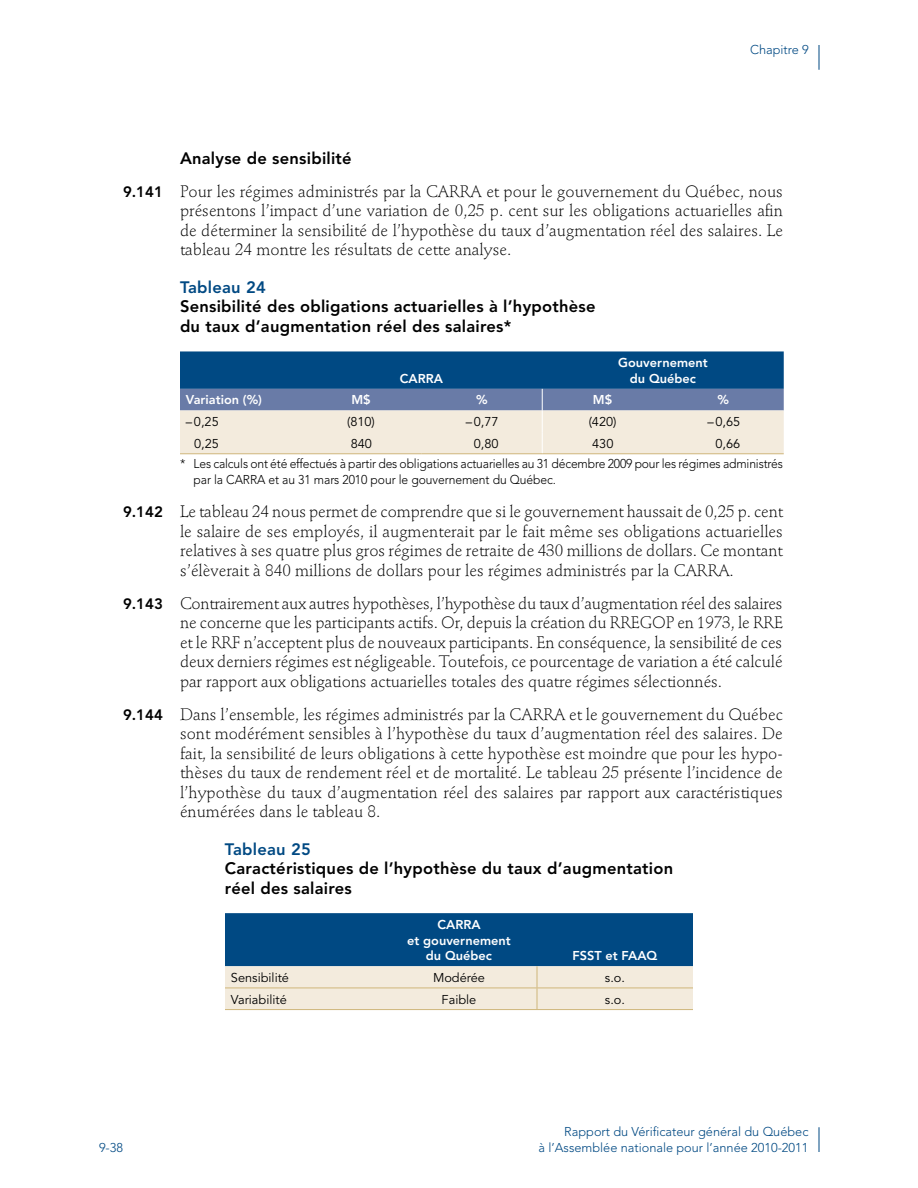
<style>
.page{position:relative;width:918px;height:1188px;background:#fff}
.page>*{position:absolute;margin:0;border:0;box-sizing:border-box;transform-origin:0 0}
.t1{font:300 16.5px/19.5px "Stempel Schneidler Std";color:#000;text-align:justify}
.t2{font:800 16.5px/19.5px "Avenir LT Std";letter-spacing:.015em;color:#000}
.t3{font:300 12.75px/20.7px "Avenir LT Std";letter-spacing:-.01em;color:#000;scale:.95 1}
.t4{font:300 12.75px/15.8px "Avenir LT Std";color:#004983;text-align:right}
.t5{font:12.75px "Avenir LT Std";color:#000}
.t6{font:800 12.75px/15.8px "Avenir LT Std";color:#fff;text-align:center}
.s1{font-family:"Avenir LT Std";font-weight:800}
.s2{font-family:"Avenir LT Std";font-weight:800;font-size:15px}
.s3{color:#004983}
.s4{font-weight:400}
</style>
<div class="page">
<svg style="left:819px;top:45px;width:1px;height:25px"></svg>
<svg style="left:819px;top:1127px;width:1px;height:25px"></svg>
<svg style="left:180px;top:351px;width:604px;height:102px;background:#7d98b1"></svg>
<hr style="left:180px;top:453px;width:121px;height:1px;background:#cfb67b">
<hr style="left:301px;top:453px;width:121px;height:1px;background:#cfb67b">
<hr style="left:422px;top:453px;width:120px;height:1px;background:#cfb67b">
<hr style="left:542px;top:453px;width:121px;height:1px;background:#cfb67b">
<hr style="left:663px;top:453px;width:121px;height:1px;background:#cfb67b">
<svg style="left:225px;top:913px;width:468px;height:97px;background:#6d91a9"></svg>
<p class="t4" style="left:750px;top:42px;width:60px">Chapitre 9</p>
<p class="t1" style="left:123px;top:142px;width:661px;line-height:33px;text-indent:57px"><span class="s1">Analyse de sensibilité<br></span><span class="s2">9.141</span> Pour les régimes administrés par la CARRA et pour le gouvernement du Québec, nous</p>
<p class="t1" style="left:180px;top:201px;width:605px">présentons l’impact d’une variation de 0,25 p. cent sur les obligations actuarielles afin de déterminer la sensibilité de l’hypothèse du taux d’augmentation réel des salaires. Le tableau 24 montre les résultats de cette analyse.</p>
<p class="t2" style="left:180px;top:278px;width:417px"><span class="s3">Tableau 24<br></span>Sensibilité des obligations actuarielles à l’hypothèse du taux d’augmentation réel des salaires*</p>
<p class="t6" style="left:400px;top:371px;width:10px">CARRA</p>
<p class="t6" style="left:618px;top:355px;width:91px">Gouvernement du Québec</p>
<p class="t6" style="left:186px;top:392px;width:78px">Variation (%)</p>
<p class="t6" style="left:351px;top:392px;width:21px">M$</p>
<p class="t6" style="left:476px;top:392px;width:13px">%</p>
<p class="t6" style="left:593px;top:392px;width:21px">M$</p>
<p class="t6" style="left:718px;top:392px;width:13px">%</p>
<p class="t5" style="left:186px;top:414px;width:34px">–0,25</p>
<p class="t5" style="left:347px;top:414px;width:29px">(810)</p>
<p class="t5" style="left:466px;top:414px;width:34px">–0,77</p>
<p class="t5" style="left:589px;top:414px;width:29px">(420)</p>
<p class="t5" style="left:707px;top:414px;width:34px">–0,65</p>
<p class="t5" style="left:194px;top:436px;width:26px">0,25</p>
<p class="t5" style="left:351px;top:436px;width:23px">840</p>
<p class="t5" style="left:474px;top:436px;width:26px">0,80</p>
<p class="t5" style="left:592px;top:436px;width:23px">430</p>
<p class="t3" style="left:180px;top:433px;width:636px;text-indent:535px"><span class="s4">0,66<br></span>* Les calculs ont été effectués à partir des obligations actuarielles au 31 décembre 2009 pour les régimes administrés</p>
<p class="t3" style="left:194px;top:469px;width:383px">par la CARRA et au 31 mars 2010 pour le gouvernement du Québec.</p>
<p class="t1" style="left:180px;top:502px;width:605px;text-indent:-57px"><span class="s2">9.142</span> Le tableau 24 nous permet de comprendre que si le gouvernement haussait de 0,25 p. cent le salaire de ses employés, il augmenterait par le fait même ses obligations actuarielles relatives à ses quatre plus gros régimes de retraite de 430 millions de dollars. Ce montant s’élèverait à 840 millions de dollars pour les régimes administrés par la CARRA.</p>
<p class="t1" style="left:180px;top:594px;width:605px;text-indent:-57px"><span class="s2">9.143</span> Contrairement aux autres hypothèses, l’hypothèse du taux d’augmentation réel des salaires ne concerne que les participants actifs. Or, depuis la création du RREGOP en 1973, le RRE et le RRF n’acceptent plus de nouveaux participants. En conséquence, la sensibilité de ces deux derniers régimes est négligeable. Toutefois, ce pourcentage de variation a été calculé par rapport aux obligations actuarielles totales des quatre régimes sélectionnés.</p>
<p class="t1" style="left:180px;top:705px;width:605px;text-indent:-57px"><span class="s2">9.144</span> Dans l’ensemble, les régimes administrés par la CARRA et le gouvernement du Québec sont modérément sensibles à l’hypothèse du taux d’augmentation réel des salaires. De fait, la sensibilité de leurs obligations à cette hypothèse est moindre que pour les hypo&shy;thèses du taux de rendement réel et de mortalité. Le tableau 25 présente l’incidence de l’hypothèse du taux d’augmentation réel des salaires par rapport aux caractéristiques énumérées dans le tableau 8.</p>
<p class="t2" style="left:225px;top:839px;width:450px"><span class="s3">Tableau 25<br></span>Caractéristiques de l’hypothèse du taux d’augmentation réel des salaires</p>
<p class="t6" style="left:437px;top:917px;width:10px">CARRA</p>
<p class="t6" style="left:407px;top:932px;width:105px">et gouvernement</p>
<p class="t6" style="left:426px;top:948px;width:68px">du Québec</p>
<p class="t6" style="left:573px;top:948px;width:86px">FSST et FAAQ</p>
<p class="t5" style="left:231px;top:970px;width:60px">Sensibilité</p>
<p class="t5" style="left:433px;top:970px;width:53px">Modérée</p>
<p class="t5" style="left:605px;top:970px;width:22px">s.o.</p>
<p class="t5" style="left:231px;top:992px;width:57px">Variabilité</p>
<p class="t5" style="left:442px;top:992px;width:36px">Faible</p>
<p class="t5" style="left:605px;top:992px;width:22px">s.o.</p>
<p class="t4" style="left:99px;top:1140px;width:26px">9-38</p>
<p class="t4" style="left:539px;top:1124px;width:271px">Rapport du Vérificateur général du Québec<br>à l’Assemblée nationale pour l’année 2010-2011</p>
</div>
